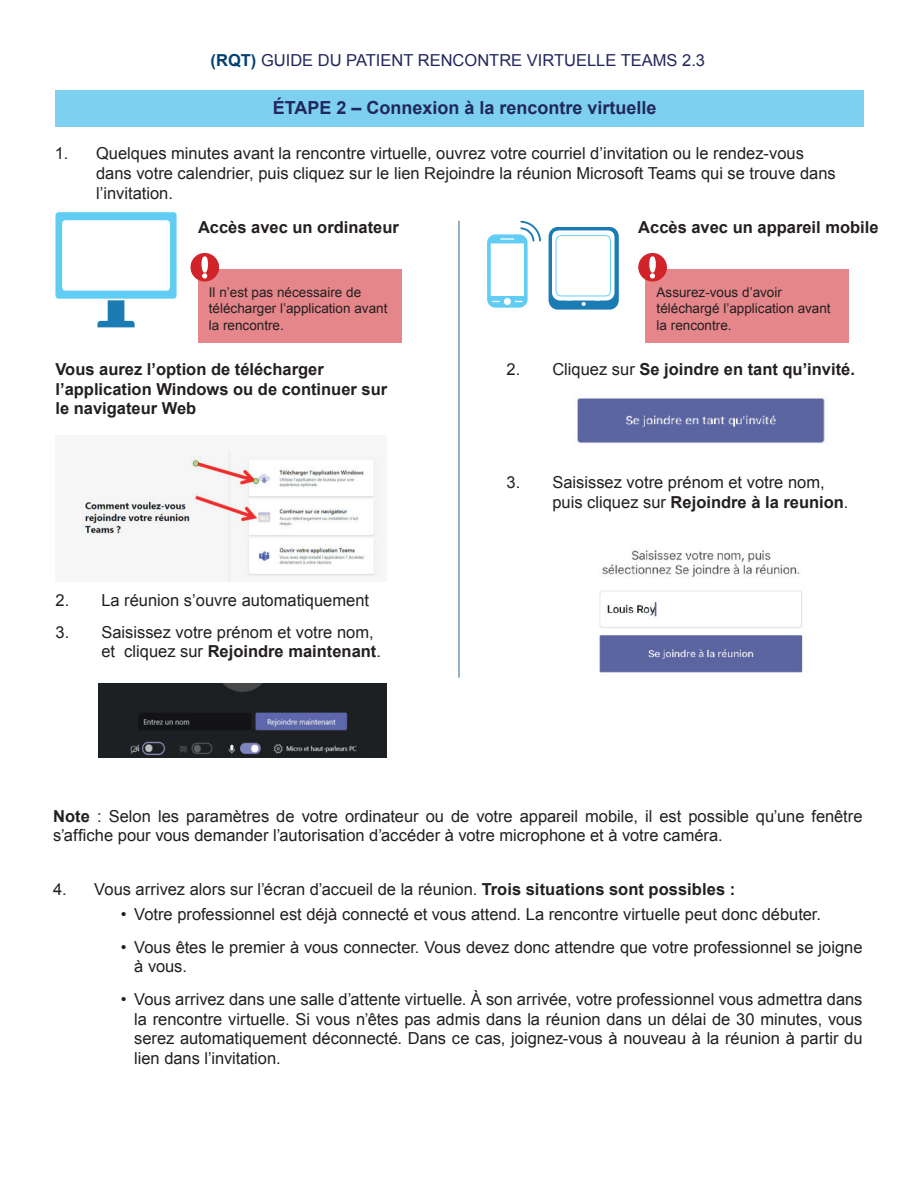
<style>
.page{position:relative;width:918px;height:1188px;background:#fff}
.page>*{position:absolute;margin:0;border:0;box-sizing:border-box;transform-origin:0 0}
.t1{font:700 18px "Arial";color:#22275b}
.t2{font:16.5px/19.5px "Arial";color:#231f20}
.t3{font:700 16.5px/19.8px "Arial";color:#231f20}
.t4{font:16.5px "Arial";color:#22275b}
.t5{font:13.5px/16.5px "Arial";color:#231f20}
.s1{font-weight:700;color:#004071}
.s2{font-weight:400}
.s3{font-weight:700}
</style>
<div class="page">
<div style="left:56px;top:90px;width:808px;height:37px;background:#7dd0ef"></div>
<svg style="left:56px;top:212px;width:121px;height:115px"></svg>
<svg style="left:487px;top:221px;width:54px;height:87px"></svg>
<svg style="left:549px;top:227px;width:70px;height:83px"></svg>
<hr style="left:458px;top:221px;width:2px;height:457px;background:#004071">
<div style="left:198px;top:270px;width:203px;height:73px;background:#e5868a"></div>
<div style="left:646px;top:270px;width:203px;height:73px;background:#e5868a"></div>
<svg style="left:190px;top:253px;width:29px;height:29px"></svg>
<svg style="left:638px;top:253px;width:29px;height:29px"></svg>
<img style="left:81px;top:450px;width:299px;height:132px">
<img style="left:99px;top:684px;width:287px;height:73px">
<img style="left:577px;top:398px;width:248px;height:46px">
<img style="left:599px;top:550px;width:204px;height:123px">
<p class="t4" style="left:211px;top:49px;width:496px"><span class="s1">(RQT)</span> GUIDE DU PATIENT RENCONTRE VIRTUELLE TEAMS 2.3</p>
<p class="t1" style="left:273px;top:96px;width:385px">ÉTAPE 2 – Connexion à la rencontre virtuelle</p>
<p class="t2" style="left:96px;top:144px;width:741px;text-indent:-41px">1. Quelques minutes avant la rencontre virtuelle, ouvrez votre courriel d’invitation ou le rendez-vous dans votre calendrier, puis cliquez sur le lien Rejoindre la réunion Microsoft Teams qui se trouve dans l’invitation.</p>
<p class="t3" style="left:198px;top:218px;width:202px">Accès avec un ordinateur</p>
<p class="t3" style="left:638px;top:218px;width:242px">Accès avec un appareil mobile</p>
<p class="t5" style="left:209px;top:284px;width:180px">Il n’est pas nécessaire de télécharger l’application avant la rencontre.</p>
<p class="t5" style="left:657px;top:284px;width:176px">Assurez-vous d’avoir téléchargé l’application avant la rencontre.</p>
<p class="t3" style="left:56px;top:360px;width:333px">Vous aurez l’option de télécharger l’application Windows ou de continuer sur le navigateur Web</p>
<p class="t3" style="left:507px;top:360px;width:350px"><span class="s2">2. Cliquez sur</span> Se joindre en tant qu’invité.</p>
<p class="t2" style="left:56px;top:591px;width:315px">2. La réunion s’ouvre automatiquement</p>
<p class="t2" style="left:101px;top:622px;width:281px;text-indent:-46px">3. Saisissez votre prénom et votre nom, et cliquez sur <span class="s3">Rejoindre maintenant</span>.</p>
<p class="t2" style="left:552px;top:472px;width:298px;text-indent:-46px">3. Saisissez votre prénom et votre nom, puis cliquez sur <span class="s3">Rejoindre à la reunion</span>.</p>
<p class="t2" style="left:53px;top:806px;width:811px"><span class="s3">Note</span> : Selon les paramètres de votre ordinateur ou de votre appareil mobile, il est possible qu’une fenêtre s’affiche pour vous demander l’autorisation d’accéder à votre microphone et à votre caméra.</p>
<p class="t2" style="left:53px;top:880px;width:684px">4. Vous arrivez alors sur l’écran d’accueil de la réunion. <span class="s3">Trois situations sont possibles :</span></p>
<p class="t2" style="left:121px;top:905px;width:702px">• Votre professionnel est déjà connecté et vous attend. La rencontre virtuelle peut donc débuter.</p>
<p class="t2" style="left:134px;top:938px;width:730px;text-indent:-13px">• Vous êtes le premier à vous connecter. Vous devez donc attendre que votre professionnel se joigne à vous.</p>
<p class="t2" style="left:134px;top:990px;width:730px;text-align:justify;text-indent:-13px">• Vous arrivez dans une salle d’attente virtuelle. À son arrivée, votre professionnel vous admettra dans la rencontre virtuelle. Si vous n’êtes pas admis dans la réunion dans un délai de 30 minutes, vous serez automatiquement déconnecté. Dans ce cas, joignez-vous à nouveau à la réunion à partir du lien dans l’invitation.</p>
</div>
